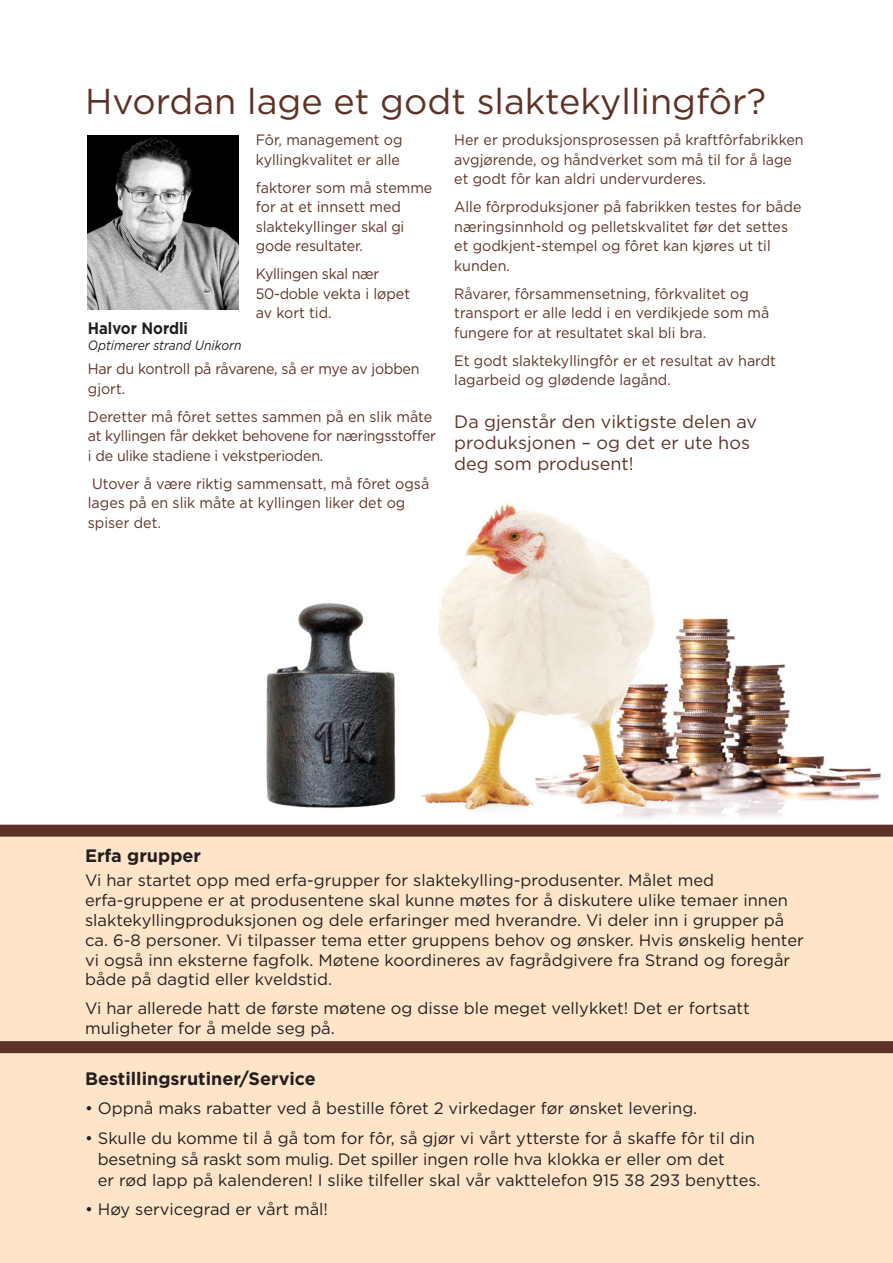
<style>
.page{position:relative;width:893px;height:1263px;background:#fff}
.page>*{position:absolute;margin:0;border:0;box-sizing:border-box;transform-origin:0 0}
.t1{font:36px "Gotham";color:#5e3327}
.t2{font:18px/21px "Gotham";color:#5e3327}
.t3{font:700 18px "Gotham";color:#231f20}
.t4{font:16.5px/19.8px "Gotham";color:#231f20}
.t5{font:700 16.5px "Gotham";color:#231f20;scale:.9 1}
.t6{font:15px/19.5px "Gotham";color:#5e3327;scale:.95 1}
.t7{font:15px/19.5px "Gotham";letter-spacing:-.02em;color:#5e3327;scale:.95 1}
.t8{font:italic 13.5px "Gotham";color:#231f20;scale:.9 1}
</style>
<div class="page">
<img style="left:266px;top:504px;width:615px;height:315px">
<div style="left:0;top:831px;width:893px;height:432px;background:#fee5c9"></div>
<img style="left:88px;top:135px;width:151px;height:174px">
<div style="left:0;top:825px;width:893px;height:12px;background:#5e3327"></div>
<div style="left:0;top:1041px;width:893px;height:12px;background:#5e3327"></div>
<h1 class="t1" style="left:85px;top:78px;width:683px">Hvordan lage et godt slaktekyllingfôr?</h1>
<p class="t6" style="left:256px;top:130px;width:156px">Fôr, management og kyllingkvalitet er alle</p>
<p class="t6" style="left:256px;top:177px;width:187px">faktorer som må stemme for at et innsett med slaktekyllinger skal gi gode resultater.</p>
<p class="t7" style="left:256px;top:264px;width:164px">Kyllingen skal nær<br>50-doble vekta i løpet av kort tid.</p>
<p class="t6" style="left:454px;top:130px;width:369px">Her er produksjonsprosessen på kraftfôrfabrikken avgjørende, og håndverket som må til for å lage et godt fôr kan aldri undervurderes.</p>
<p class="t6" style="left:454px;top:197px;width:367px">Alle fôrproduksjoner på fabrikken testes for både næringsinnhold og pelletskvalitet før det settes et godkjent-stempel og fôret kan kjøres ut til kunden.</p>
<p class="t6" style="left:454px;top:283px;width:333px">Råvarer, fôrsammensetning, fôrkvalitet og transport er alle ledd i en verdikjede som må fungere for at resultatet skal bli bra.</p>
<p class="t6" style="left:454px;top:350px;width:340px">Et godt slaktekyllingfôr er et resultat av hardt lagarbeid og glødende lagånd.</p>
<p class="t2" style="left:454px;top:410px;width:304px">Da gjenstår den viktigste delen av produksjonen – og det er ute hos deg som produsent!</p>
<p class="t5" style="left:88px;top:317px;width:113px">Halvor Nordli</p>
<p class="t8" style="left:88px;top:337px;width:172px">Optimerer strand Unikorn</p>
<p class="t6" style="left:88px;top:359px;width:351px">Har du kontroll på råvarene, så er mye av jobben gjort.</p>
<p class="t6" style="left:88px;top:406px;width:368px">Deretter må fôret settes sammen på en slik måte at kyllingen får dekket behovene for næringsstoffer i de ulike stadiene i vekstperioden.</p>
<p class="t6" style="left:88px;top:473px;width:361px">Utover å være riktig sammensatt, må fôret også lages på en slik måte at kyllingen liker det og spiser det.</p>
<p class="t3" style="left:85px;top:844px;width:117px">Erfa grupper</p>
<p class="t4" style="left:85px;top:870px;width:720px">Vi har startet opp med erfa-grupper for slaktekylling-produsenter. Målet med erfa-gruppene er at produsentene skal kunne møtes for å diskutere ulike temaer innen slaktekyllingproduksjonen og dele erfaringer med hverandre. Vi deler inn i grupper på ca. 6-8 personer. Vi tilpasser tema etter gruppens behov og ønsker. Hvis ønskelig henter vi også inn eksterne fagfolk. Møtene koordineres av fagrådgivere fra Strand og foregår både på dagtid eller kveldstid.</p>
<p class="t4" style="left:85px;top:998px;width:666px">Vi har allerede hatt de første møtene og disse ble meget vellykket! Det er fortsatt muligheter for å melde seg på.</p>
<p class="t3" style="left:85px;top:1066px;width:232px">Bestillingsrutiner/Service</p>
<p class="t4" style="left:85px;top:1098px;width:614px">• Oppnå maks rabatter ved å bestille fôret 2 virkedager før ønsket levering.</p>
<p class="t4" style="left:98px;top:1127px;width:664px;line-height:21px;text-indent:-13px">• Skulle du komme til å gå tom for fôr, så gjør vi vårt ytterste for å skaffe fôr til din besetning så raskt som mulig. Det spiller ingen rolle hva klokka er eller om det<br>er rød lapp på kalenderen! I slike tilfeller skal vår vakttelefon 915 38 293 benyttes.</p>
<p class="t4" style="left:85px;top:1199px;width:245px">• Høy servicegrad er vårt mål!</p>
</div>
